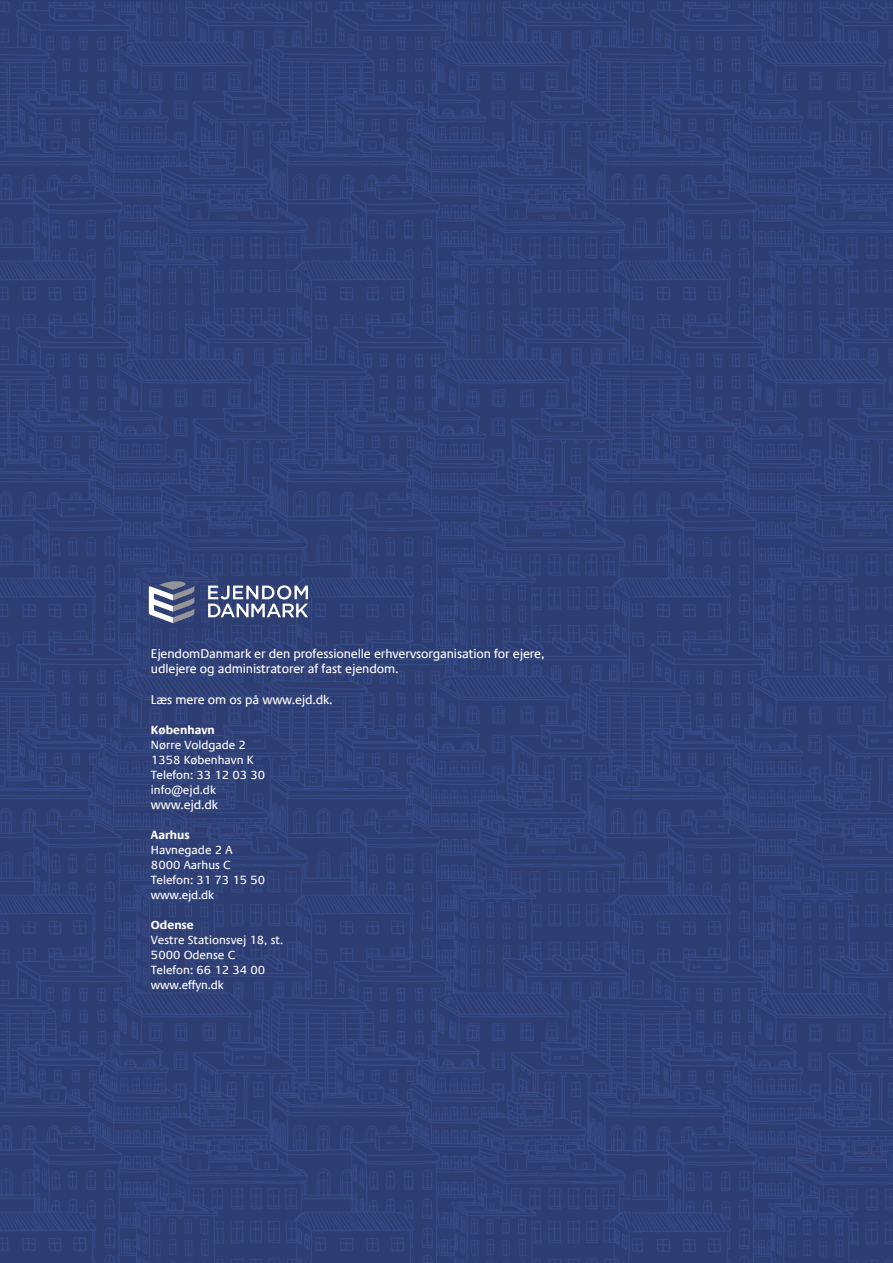
<style>
.page{position:relative;width:893px;height:1263px;background:#fff}
.page>*{position:absolute;margin:0;border:0;box-sizing:border-box;transform-origin:0 0}
.B{font:12.75px/15px "Praxis Com";letter-spacing:-.01em;color:#fff}
.t1{font:12px "Praxis Com";color:#fff}
.t2{font:700 12px "Praxis Com";color:#fff}
</style>
<div class="page">
<img style="left:0;top:636px;width:893px;height:627px">
<img style="left:0;top:0;width:893px;height:636px">
<svg style="left:149px;top:581px;width:45px;height:42px"></svg>
<svg style="left:208px;top:585px;width:100px;height:32px"></svg>
<p class="B" style="left:151px;top:646px;width:395px">EjendomDanmark er den professionelle erhvervsorganisation for ejere, udlejere og administratorer af fast ejendom.</p>
<p class="B" style="left:151px;top:692px;width:183px">Læs mere om os på www.ejd.dk.</p>
<p class="t2" style="left:151px;top:723px;width:65px">København</p>
<p class="t1" style="left:151px;top:738px;width:96px">Nørre Voldgade 2</p>
<p class="t1" style="left:151px;top:753px;width:104px">1358 København K</p>
<p class="t1" style="left:151px;top:768px;width:116px">Telefon: 33 12 03 30</p>
<p class="t1" style="left:151px;top:783px;width:66px">info@ejd.dk</p>
<p class="B" style="left:151px;top:797px;width:68px">www.ejd.dk</p>
<p class="t2" style="left:151px;top:828px;width:40px">Aarhus</p>
<p class="t1" style="left:151px;top:843px;width:83px">Havnegade 2 A</p>
<p class="t1" style="left:151px;top:858px;width:81px">8000 Aarhus C</p>
<p class="t1" style="left:151px;top:873px;width:116px">Telefon: 31 73 15 50</p>
<p class="t1" style="left:151px;top:888px;width:65px">www.ejd.dk</p>
<p class="t2" style="left:151px;top:918px;width:44px">Odense</p>
<p class="t1" style="left:151px;top:933px;width:134px">Vestre Stationsvej 18, st.</p>
<p class="t1" style="left:151px;top:948px;width:86px">5000 Odense C</p>
<p class="t1" style="left:151px;top:963px;width:116px">Telefon: 66 12 34 00</p>
<p class="t1" style="left:151px;top:978px;width:74px">www.effyn.dk</p>
</div>
